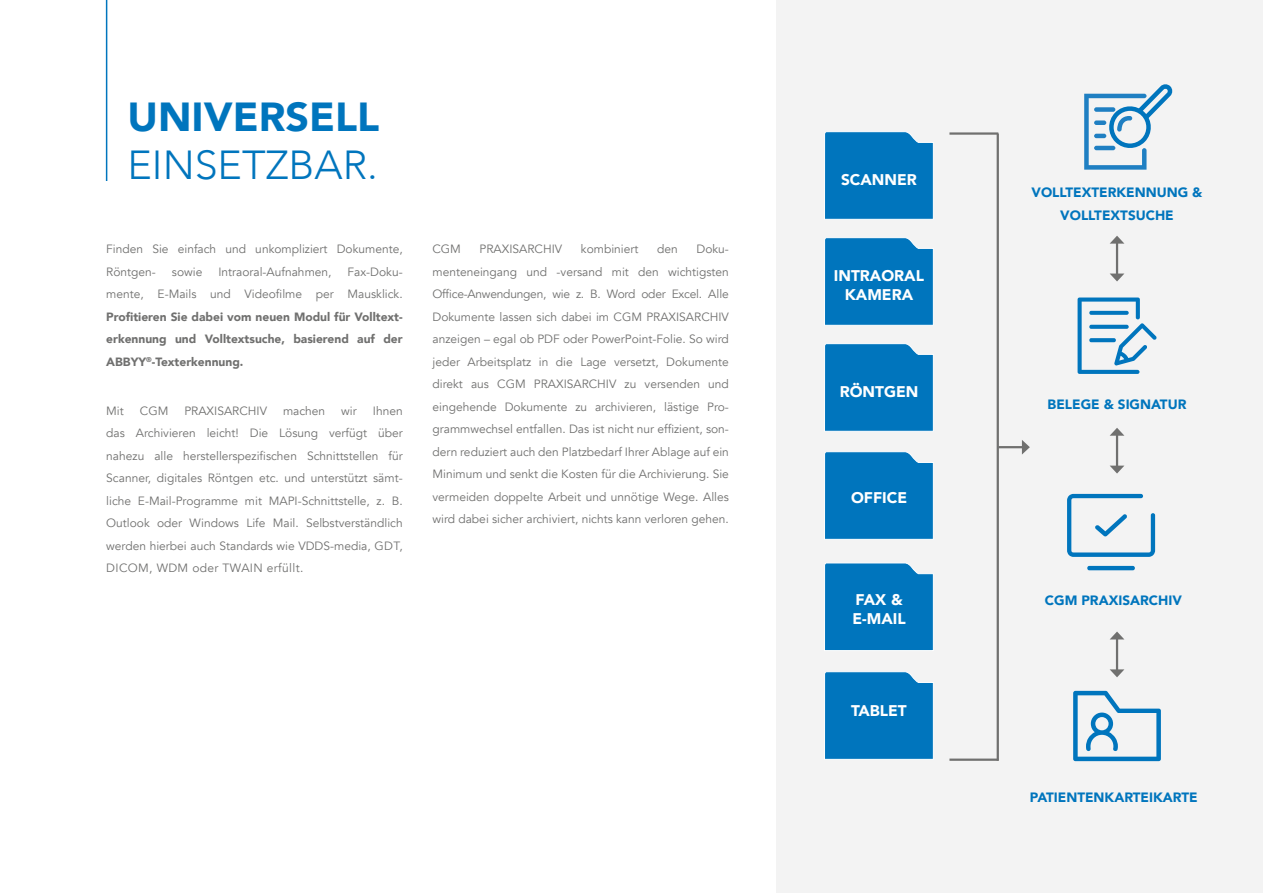
<style>
.page{position:relative;width:1263px;height:893px;background:#fff}
.page>*{position:absolute;margin:0;border:0;box-sizing:border-box;transform-origin:0 0}
.t1{font:300 40.5px "Avenir";color:#0075bd}
.t2{font:900 40.5px "Avenir";color:#0075bd}
.t3{font:900 15.45px/18.6px "Avenir";color:#fff;text-align:center}
.t4{font:900 13.5px/22.5px "Avenir";color:#0075bd;text-align:center}
.t5{font:12px/22.5px "Avenir";color:#70706f;text-align:justify}
.t6{font:900 12px/22.5px "Avenir";color:#70706f;text-align:justify}
</style>
<div class="page">
<div style="left:776px;top:0;width:487px;height:893px;background:#f3f3f3"></div>
<svg style="left:824px;top:238px;width:109px;height:87px;background:#0e7cc0"></svg>
<svg style="left:824px;top:344px;width:109px;height:87px;background:#0a7abf"></svg>
<svg style="left:824px;top:452px;width:109px;height:87px;background:#0a7abf"></svg>
<svg style="left:824px;top:563px;width:109px;height:88px;background:#107dc0"></svg>
<svg style="left:824px;top:672px;width:109px;height:87px;background:#0a7abf"></svg>
<svg style="left:1067px;top:494px;width:88px;height:76px"></svg>
<svg style="left:1073px;top:691px;width:88px;height:70px"></svg>
<svg style="left:1077px;top:297px;width:79px;height:77px"></svg>
<hr style="left:1116px;top:638px;width:2px;height:33px;background:#70706f">
<svg style="left:1110px;top:631px;width:14px;height:8px"></svg>
<svg style="left:1110px;top:669px;width:14px;height:8px"></svg>
<hr style="left:1116px;top:434px;width:2px;height:33px;background:#70706f">
<svg style="left:1110px;top:428px;width:14px;height:8px"></svg>
<svg style="left:1110px;top:466px;width:14px;height:8px"></svg>
<hr style="left:1116px;top:242px;width:2px;height:33px;background:#70706f">
<svg style="left:1110px;top:236px;width:14px;height:8px"></svg>
<svg style="left:1110px;top:274px;width:14px;height:7px"></svg>
<hr style="left:997px;top:134px;width:2px;height:627px;background:#70706f">
<hr style="left:998px;top:446px;width:26px;height:2px;background:#70706f">
<svg style="left:1022px;top:440px;width:8px;height:15px"></svg>
<hr style="left:949px;top:132px;width:49px;height:3px;background:#70706f">
<hr style="left:949px;top:758px;width:49px;height:3px;background:#70706f">
<div style="left:829px;top:266px;width:100px;height:34px;background:#0075bd"></div>
<div style="left:840px;top:382px;width:78px;height:15px;background:#0075bd"></div>
<div style="left:851px;top:488px;width:56px;height:15px;background:#0075bd"></div>
<div style="left:844px;top:590px;width:70px;height:34px;background:#0075bd"></div>
<div style="left:851px;top:701px;width:56px;height:15px;background:#0075bd"></div>
<hr style="left:106px;top:0;width:1px;height:181px;background:#0075bd">
<svg style="left:1084px;top:84px;width:89px;height:86px"></svg>
<div style="left:1094px;top:107px;width:21px;height:5px;background:#1f7fc2;border-radius:2px"></div>
<div style="left:1094px;top:120px;width:12px;height:5px;background:#1f7fc2;border-radius:2px"></div>
<hr style="left:1094px;top:134px;width:12px;height:4px;background:#1f7fc2;border-radius:2px">
<hr style="left:1094px;top:146px;width:21px;height:4px;background:#1f7fc2;border-radius:2px">
<svg style="left:824px;top:132px;width:109px;height:87px;background:#0a7abf"></svg>
<div style="left:841px;top:170px;width:76px;height:15px;background:#0075bd"></div>
<h1 class="t2" style="left:128px;top:82px;width:253px">UNIVERSELL</h1>
<h1 class="t1" style="left:128px;top:141px;width:252px">EINSETZBAR.</h1>
<p class="t5" style="left:106px;top:238px;width:298px">Finden Sie einfach und unkompliziert Dokumente,<br>Röntgen-</p>
<p class="t5" style="left:172px;top:260px;width:32px">sowie</p>
<p class="t5" style="left:218px;top:260px;width:115px">Intraoral-Aufnahmen,</p>
<p class="t5" style="left:106px;top:260px;width:298px;text-align:right">Fax-Doku-<br>mente, E-Mails und Videofilme per Mausklick.</p>
<p class="t6" style="left:106px;top:305px;width:298px">Profitieren Sie dabei vom neuen Modul für Volltext&shy;erkennung und Volltextsuche, basierend auf der ABBYY<sup>®</sup>-Texterkennung.</p>
<p class="t5" style="left:106px;top:400px;width:19px">Mit</p>
<p class="t5" style="left:140px;top:400px;width:30px">CGM</p>
<p class="t5" style="left:184px;top:400px;width:84px">PRAXISARCHIV</p>
<p class="t5" style="left:283px;top:400px;width:44px">machen</p>
<p class="t5" style="left:341px;top:400px;width:17px">wir</p>
<p class="t5" style="left:106px;top:400px;width:298px;text-indent:267px">Ihnen das Archivieren leicht! Die Lösung verfügt über nahezu alle herstellerspezifischen Schnittstellen für Scanner, digitales Röntgen etc. und unterstützt sämt&shy;liche E-Mail-Programme mit MAPI-Schnittstelle, z. B.<br>Outlook oder Windows Life Mail. Selbstverständlich werden hierbei auch Standards wie VDDS-media, GDT, DICOM, WDM oder TWAIN erfüllt.</p>
<p class="t5" style="left:432px;top:238px;width:298px;text-indent:264px">Doku&shy;menteneingang und -versand mit den wichtigsten Office-Anwendungen, wie z. B. Word oder Excel. Alle Dokumente lassen sich dabei im CGM PRAXISARCHIV anzeigen – egal ob PDF oder PowerPoint-Folie. So wird jeder Arbeitsplatz in die Lage versetzt, Dokumente direkt aus CGM PRAXISARCHIV zu versenden und eingehende Dokumente zu archivieren, lästige Pro&shy;grammwechsel entfallen. Das ist nicht nur effizient, son&shy;dern reduziert auch den Platzbedarf Ihrer Ablage auf ein Minimum und senkt die Kosten für die Archivierung. Sie vermeiden doppelte Arbeit und unnötige Wege. Alles wird dabei sicher archiviert, nichts kann verloren gehen.</p>
<p class="t5" style="left:432px;top:238px;width:30px">CGM</p>
<p class="t5" style="left:480px;top:238px;width:84px">PRAXISARCHIV</p>
<p class="t5" style="left:581px;top:238px;width:59px">kombiniert</p>
<p class="t5" style="left:657px;top:238px;width:22px">den</p>
<p class="t3" style="left:841px;top:170px;width:77px">SCANNER</p>
<p class="t3" style="left:834px;top:266px;width:92px">INTRAORAL<br>KAMERA</p>
<p class="t3" style="left:840px;top:382px;width:80px">RÖNTGEN</p>
<p class="t3" style="left:851px;top:488px;width:58px">OFFICE</p>
<p class="t3" style="left:852px;top:590px;width:55px;text-align:left">FAX &amp;<br>E-MAIL</p>
<p class="t3" style="left:851px;top:701px;width:57px">TABLET</p>
<p class="t4" style="left:1031px;top:181px;width:173px">VOLLTEXTERKENNUNG &amp;<br>VOLLTEXTSUCHE</p>
<p class="t4" style="left:1048px;top:392px;width:140px">BELEGE &amp; SIGNATUR</p>
<p class="t4" style="left:1045px;top:589px;width:138px">CGM PRAXISARCHIV</p>
<p class="t4" style="left:1030px;top:786px;width:169px">PATIENTENKARTEIKARTE</p>
</div>
